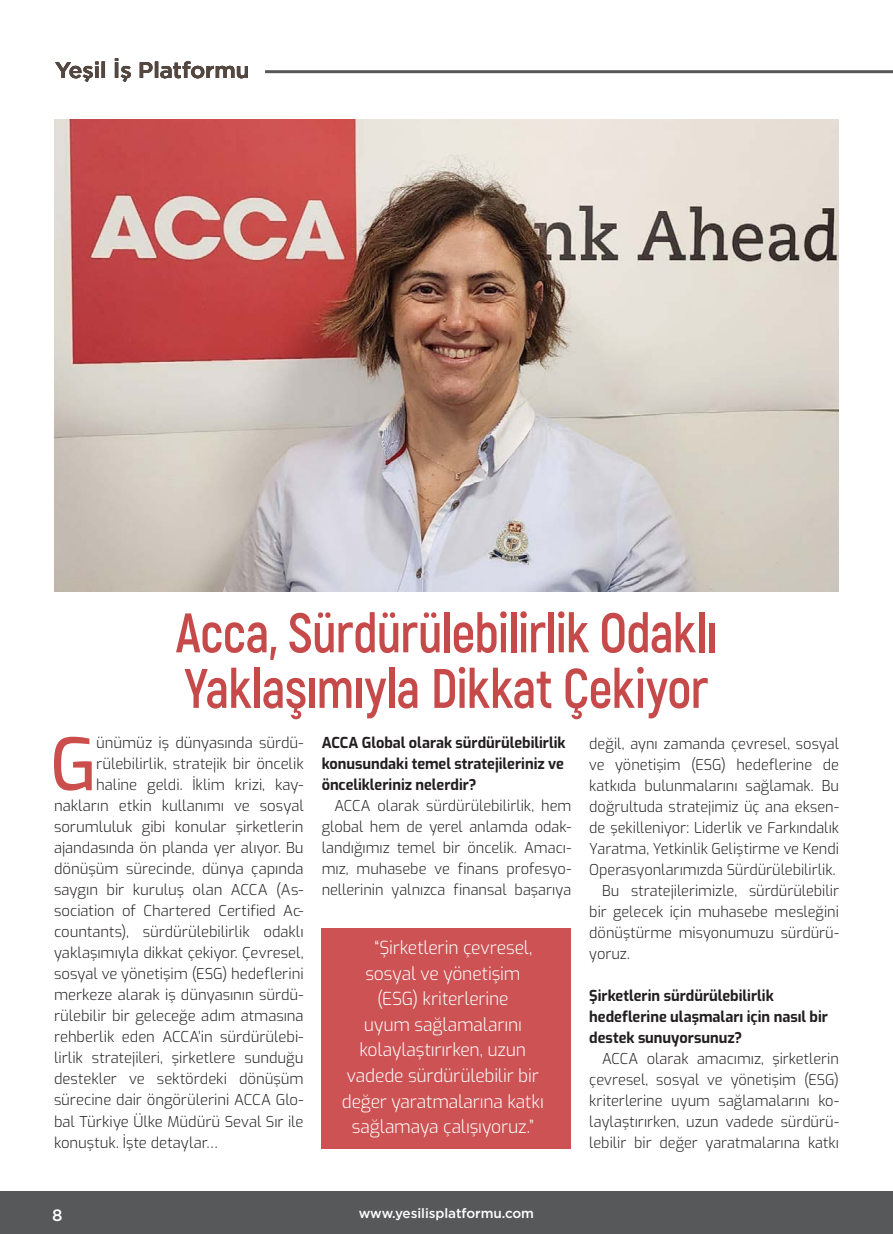
<style>
.page{position:relative;width:893px;height:1234px;background:#fff}
.page>*{position:absolute;margin:0;border:0;box-sizing:border-box;transform-origin:0 0}
.t1{font:500 72px "Exo";color:#cb4e4c}
.t2{font:700 55.5px/55.5px "Akrobat";letter-spacing:-.015em;color:#c64a4a;scale:.95 1}
.t3{font:500 22.5px "Gotham";color:#544740}
.t4{font:300 18px "Exo";letter-spacing:-.01em;color:#fff}
.t5{font:500 16.5px "Gotham";color:#fff}
.t6{font:300 15px/21px "Exo";color:#231f20;text-align:justify}
.t7{font:700 15px/21px "Exo";color:#231f20;text-align:justify}
.t8{font:500 13.5px "Gotham";letter-spacing:-.005em;color:#fff}
</style>
<div class="page">
<div style="left:0;top:1191px;width:893px;height:42px;background:#57585a"></div>
<hr style="left:265px;top:70px;width:628px;height:3px;background:#57585a">
<img style="left:54px;top:119px;width:785px;height:472px">
<div style="left:322px;top:928px;width:249px;height:220px;background:#cd5254"></div>
<p class="t3" style="left:55px;top:55px;width:196px">Yeşil İş Platformu</p>
<p class="t2" style="left:176px;top:604px;width:571px">Acca, Sürdürülebilirlik Odaklı<br>Yaklaşımıyla Dikkat Çekiyor</p>
<p class="t1" style="left:50px;top:711px;width:48px">G</p>
<p class="t6" style="left:96px;top:731px;width:209px">ünümüz iş dünyasında sürdü-</p>
<p class="t6" style="left:96px;top:752px;width:209px">rülebilirlik, stratejik bir öncelik</p>
<p class="t6" style="left:96px;top:773px;width:209px">haline geldi. İklim krizi, kay-</p>
<p class="t6" style="left:54px;top:794px;width:251px">nakların etkin kullanımı ve sosyal</p>
<p class="t6" style="left:54px;top:815px;width:251px">sorumluluk gibi konular şirketlerin</p>
<p class="t6" style="left:54px;top:836px;width:251px">ajandasında ön planda yer alıyor. Bu</p>
<p class="t6" style="left:54px;top:857px;width:251px">dönüşüm sürecinde, dünya çapında</p>
<p class="t6" style="left:54px;top:878px;width:251px">saygın bir kuruluş olan ACCA (As-</p>
<p class="t6" style="left:54px;top:899px;width:251px">sociation of Chartered Certified Ac-</p>
<p class="t6" style="left:54px;top:920px;width:251px">countants), sürdürülebilirlik odaklı</p>
<p class="t6" style="left:54px;top:941px;width:251px">yaklaşımıyla dikkat çekiyor. Çevresel,</p>
<p class="t6" style="left:54px;top:962px;width:251px">sosyal ve yönetişim (ESG) hedeflerini</p>
<p class="t6" style="left:54px;top:983px;width:251px">merkeze alarak iş dünyasının sürdü-</p>
<p class="t6" style="left:54px;top:1004px;width:251px">rülebilir bir geleceğe adım atmasına</p>
<p class="t6" style="left:54px;top:1025px;width:251px">rehberlik eden ACCA’in sürdürülebi-</p>
<p class="t6" style="left:54px;top:1046px;width:251px">lirlik stratejileri, şirketlere sunduğu</p>
<p class="t6" style="left:54px;top:1067px;width:251px">destekler ve sektördeki dönüşüm</p>
<p class="t6" style="left:54px;top:1088px;width:251px">sürecine dair öngörülerini ACCA Glo-</p>
<p class="t6" style="left:54px;top:1109px;width:251px">bal Türkiye Ülke Müdürü Seval Sır ile</p>
<p class="t6" style="left:54px;top:1130px;width:166px">konuştuk. İşte detaylar…</p>
<p class="t7" style="left:322px;top:731px;width:245px">ACCA Global olarak sürdürülebilirlik konusundaki temel stratejileriniz ve öncelikleriniz nelerdir?</p>
<p class="t6" style="left:322px;top:794px;width:251px;text-indent:13px">ACCA olarak sürdürülebilirlik, hem global hem de yerel anlamda odak&shy;landığımız temel bir öncelik. Amacı&shy;mız, muhasebe ve finans profesyo&shy;nellerinin yalnızca finansal başarıya</p>
<p class="t4" style="left:374px;top:934px;width:159px">“Şirketlerin çevresel,</p>
<p class="t4" style="left:365px;top:960px;width:157px">sosyal ve yönetişim</p>
<p class="t4" style="left:377px;top:985px;width:133px">(ESG) kriterlerine</p>
<p class="t4" style="left:364px;top:1011px;width:160px">uyum sağlamalarını</p>
<p class="t4" style="left:359px;top:1036px;width:168px">kolaylaştırırken, uzun</p>
<p class="t4" style="left:347px;top:1062px;width:193px">vadede sürdürülebilir bir</p>
<p class="t4" style="left:342px;top:1087px;width:203px">değer yaratmalarına katkı</p>
<p class="t4" style="left:352px;top:1113px;width:184px">sağlamaya çalışıyoruz.”</p>
<p class="t6" style="left:589px;top:732px;width:251px">değil, aynı zamanda çevresel, sosyal ve yönetişim (ESG) hedeflerine de katkıda bulunmalarını sağlamak. Bu doğrultuda stratejimiz üç ana eksen&shy;de şekilleniyor: Liderlik ve Farkındalık Yaratma, Yetkinlik Geliştirme ve Kendi Operasyonlarımızda Sürdürülebilirlik.</p>
<p class="t6" style="left:589px;top:879px;width:251px;text-indent:13px">Bu stratejilerimizle, sürdürülebilir bir gelecek için muhasebe mesleğini dönüştürme misyonumuzu sürdürü&shy;yoruz.</p>
<p class="t7" style="left:589px;top:984px;width:240px;text-align:left">Şirketlerin sürdürülebilirlik hedeflerine ulaşmaları için nasıl bir destek sunuyorsunuz?</p>
<p class="t6" style="left:589px;top:1047px;width:251px;text-indent:13px">ACCA olarak amacımız, şirketlerin çevresel, sosyal ve yönetişim (ESG) kriterlerine uyum sağlamalarını ko&shy;laylaştırırken, uzun vadede sürdürü&shy;lebilir bir değer yaratmalarına katkı</p>
<p class="t5" style="left:52px;top:1203px;width:12px">8</p>
<p class="t8" style="left:359px;top:1204px;width:177px">www.yesilisplatformu.com</p>
</div>
